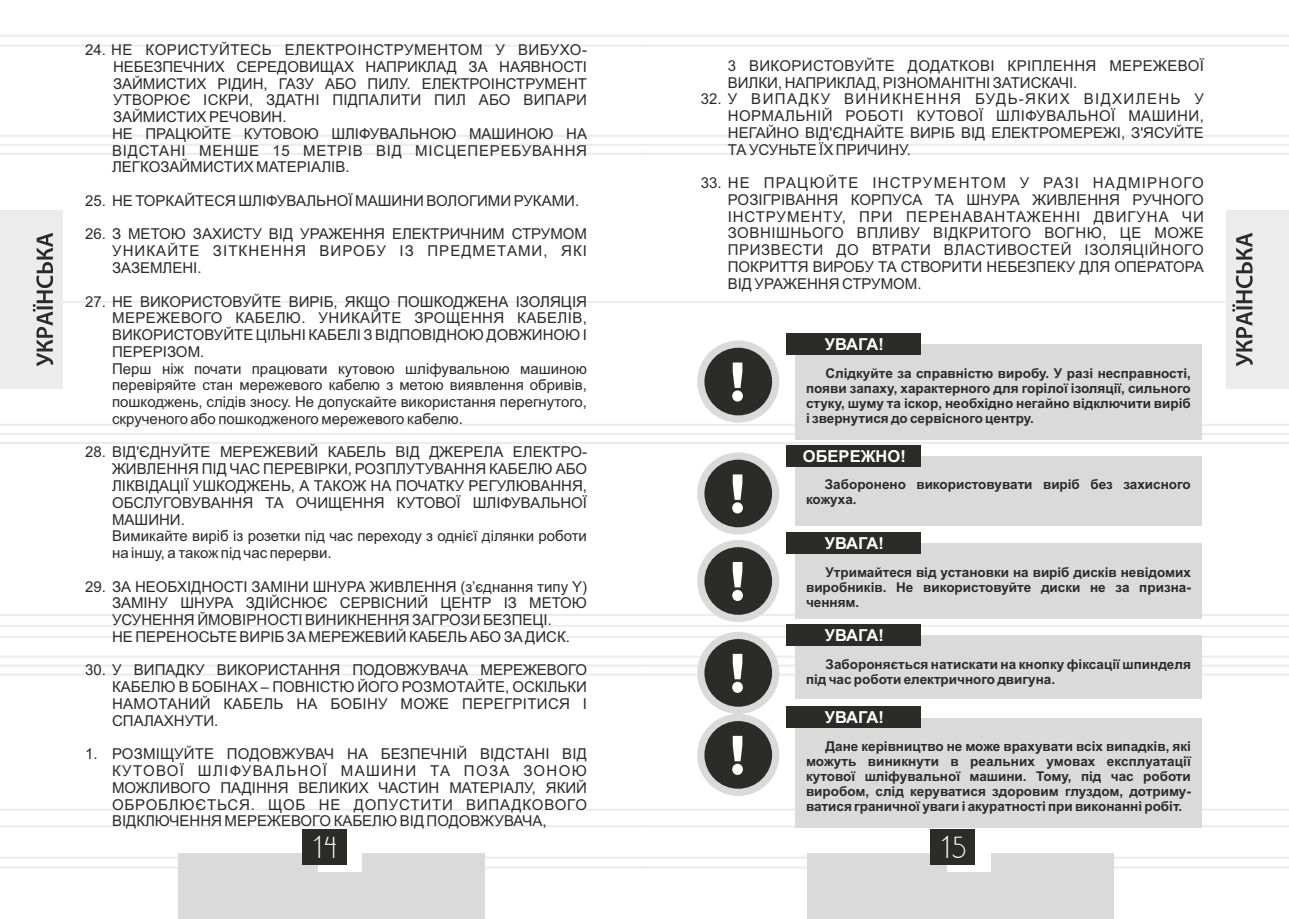
<style>
.page{position:relative;width:1289px;height:919px;background:#fff}
.page>*{position:absolute;margin:0;border:0;box-sizing:border-box;transform-origin:0 0}
.t1{font:26.25px "DS Standart Cyr";color:#fff}
.t2{font:700 16.5px "Arial";color:#fff}
.t3{font:15px/16.8px "Arial";color:#2b2b2a}
.t4{font:700 13.5px/15.1px "Arial";color:#2b2b2a;text-align:justify}
</style>
<div class="page">
<hr style="left:644px;top:135px;width:644px;height:2px;background:#ececec">
<hr style="left:644px;top:153px;width:644px;height:2px;background:#ececec">
<hr style="left:644px;top:424px;width:644px;height:2px;background:#ececec">
<hr style="left:644px;top:442px;width:644px;height:2px;background:#ececec">
<hr style="left:644px;top:614px;width:644px;height:2px;background:#ececec">
<hr style="left:644px;top:635px;width:644px;height:3px;background:#ececec">
<hr style="left:644px;top:856px;width:644px;height:2px;background:#ececec">
<hr style="left:644px;top:866px;width:644px;height:2px;background:#ececec">
<hr style="left:644px;top:35px;width:644px;height:2px;background:#ececec">
<hr style="left:644px;top:45px;width:644px;height:2px;background:#ececec">
<hr style="left:644px;top:808px;width:644px;height:2px;background:#ececec">
<hr style="left:644px;top:825px;width:644px;height:2px;background:#ececec">
<hr style="left:644px;top:301px;width:644px;height:2px;background:#ececec">
<hr style="left:0;top:135px;width:644px;height:2px;background:#ececec">
<hr style="left:0;top:144px;width:1288px;height:2px;background:#ececec">
<hr style="left:0;top:153px;width:644px;height:2px;background:#ececec">
<hr style="left:0;top:424px;width:644px;height:2px;background:#ececec">
<svg style="left:0;top:432px;width:1288px;height:4px"></svg>
<hr style="left:0;top:442px;width:644px;height:2px;background:#ececec">
<hr style="left:0;top:614px;width:644px;height:2px;background:#ececec">
<svg style="left:0;top:624px;width:1288px;height:4px"></svg>
<hr style="left:0;top:635px;width:644px;height:3px;background:#ececec">
<hr style="left:0;top:856px;width:644px;height:2px;background:#ececec">
<hr style="left:0;top:866px;width:644px;height:2px;background:#ececec">
<hr style="left:0;top:35px;width:644px;height:2px;background:#ececec">
<hr style="left:0;top:45px;width:644px;height:2px;background:#ececec">
<hr style="left:0;top:808px;width:644px;height:2px;background:#ececec">
<hr style="left:0;top:825px;width:644px;height:2px;background:#ececec">
<hr style="left:0;top:301px;width:644px;height:2px;background:#ececec">
<div style="left:178px;top:853px;width:307px;height:65px;background:#dadadb"></div>
<div style="left:318px;top:832px;width:44px;height:39px;background:#fff"></div>
<div style="left:301px;top:829px;width:45px;height:36px;background:#2b2b2a"></div>
<div style="left:0;top:210px;width:62px;height:179px;background:#ececec"></div>
<svg style="left:33px;top:233px;width:20px;height:133px"></svg>
<div style="left:807px;top:853px;width:306px;height:65px;background:#dadadb"></div>
<div style="left:946px;top:832px;width:44px;height:39px;background:#fff"></div>
<div style="left:930px;top:829px;width:45px;height:36px;background:#2b2b2a"></div>
<div style="left:1226px;top:210px;width:62px;height:179px;background:#ececec"></div>
<svg style="left:1232px;top:233px;width:20px;height:133px"></svg>
<div style="left:697px;top:340px;width:82px;height:82px;border:14px solid #dadadb;border-radius:50%"></div>
<div style="left:704px;top:348px;width:68px;height:67px;background:#2b2b2a;border-radius:50%"></div>
<svg style="left:732px;top:362px;width:11px;height:39px"></svg>
<div style="left:794px;top:344px;width:407px;height:96px;background:#dadadb"></div>
<div style="left:786px;top:333px;width:134px;height:21px;background:#2b2b2a"></div>
<div style="left:697px;top:452px;width:82px;height:82px;border:14px solid #dadadb;border-radius:50%"></div>
<div style="left:704px;top:459px;width:68px;height:68px;background:#2b2b2a;border-radius:50%"></div>
<svg style="left:732px;top:474px;width:11px;height:39px"></svg>
<div style="left:794px;top:456px;width:407px;height:69px;background:#dadadb"></div>
<div style="left:786px;top:445px;width:134px;height:21px;background:#2b2b2a"></div>
<div style="left:697px;top:540px;width:82px;height:82px;border:14px solid #dadadb;border-radius:50%"></div>
<div style="left:704px;top:547px;width:68px;height:67px;background:#2b2b2a;border-radius:50%"></div>
<svg style="left:732px;top:562px;width:11px;height:39px"></svg>
<div style="left:794px;top:543px;width:407px;height:75px;background:#dadadb"></div>
<div style="left:786px;top:532px;width:134px;height:22px;background:#2b2b2a"></div>
<div style="left:697px;top:631px;width:82px;height:83px;border:14px solid #dadadb;border-radius:50%"></div>
<div style="left:704px;top:639px;width:68px;height:67px;background:#2b2b2a;border-radius:50%"></div>
<svg style="left:0;top:653px;width:1288px;height:39px"></svg>
<div style="left:794px;top:635px;width:407px;height:64px;background:#dadadb"></div>
<div style="left:786px;top:624px;width:134px;height:21px;background:#2b2b2a"></div>
<div style="left:697px;top:713px;width:82px;height:82px;border:14px solid #dadadb;border-radius:50%"></div>
<div style="left:704px;top:721px;width:68px;height:67px;background:#2b2b2a;border-radius:50%"></div>
<svg style="left:732px;top:735px;width:11px;height:39px"></svg>
<div style="left:794px;top:717px;width:407px;height:110px;background:#dadadb"></div>
<div style="left:786px;top:706px;width:134px;height:21px;background:#2b2b2a"></div>
<p class="t3" style="left:112px;top:43px;width:476px;text-indent:-27px">24. НЕ КОРИСТУЙТЕСЬ ЕЛЕКТРОІНСТРУМЕНТОМ У ВИБУХО-НЕБЕЗПЕЧНИХ СЕРЕДОВИЩАХ НАПРИКЛАД ЗА НАЯВНОСТІ ЗАЙМИСТИХ РІДИН, ГАЗУ АБО ПИЛУ. ЕЛЕКТРОІНСТРУМЕНТ УТВОРЮЄ ІСКРИ, ЗДАТНІ ПІДПАЛИТИ ПИЛ АБО ВИПАРИ ЗАЙМИСТИХ РЕЧОВИН.<br>НЕ ПРАЦЮЙТЕ КУТОВОЮ ШЛІФУВАЛЬНОЮ МАШИНОЮ НА ВІДСТАНІ МЕНШЕ 15 МЕТРІВ ВІД МІСЦЕПЕРЕБУВАННЯ ЛЕГКОЗАЙМИСТИХ МАТЕРІАЛІВ.</p>
<p class="t3" style="left:85px;top:194px;width:495px">25. НЕ ТОРКАЙТЕСЯ ШЛІФУВАЛЬНОЇ МАШИНИ ВОЛОГИМИ РУКАМИ.</p>
<p class="t3" style="left:112px;top:227px;width:476px;text-align:justify;text-indent:-27px">26. З МЕТОЮ ЗАХИСТУ ВІД УРАЖЕННЯ ЕЛЕКТРИЧНИМ СТРУМОМ УНИКАЙТЕ ЗІТКНЕННЯ ВИРОБУ ІЗ ПРЕДМЕТАМИ, ЯКІ ЗАЗЕМЛЕНІ.</p>
<p class="t3" style="left:112px;top:294px;width:476px;text-indent:-27px">27. НЕ ВИКОРИСТОВУЙТЕ ВИРІБ, ЯКЩО ПОШКОДЖЕНА ІЗОЛЯЦІЯ МЕРЕЖЕВОГО КАБЕЛЮ. УНИКАЙТЕ ЗРОЩЕННЯ КАБЕЛІВ, ВИКОРИСТОВУЙТЕ ЦІЛЬНІ КАБЕЛІ З ВІДПОВІДНОЮ ДОВЖИНОЮ І ПЕРЕРІЗОМ.<br>Перш ніж почати працювати кутовою шліфувальною машиною перевіряйте стан мережевого кабелю з метою виявлення обривів, пошкоджень, слідів зносу. Не допускайте використання перегнутого, скрученого або пошкодженого мережевого кабелю.</p>
<p class="t3" style="left:112px;top:445px;width:476px;text-indent:-27px">28. ВІД'ЄДНУЙТЕ МЕРЕЖЕВИЙ КАБЕЛЬ ВІД ДЖЕРЕЛА ЕЛЕКТРО-ЖИВЛЕННЯ ПІД ЧАС ПЕРЕВІРКИ, РОЗПЛУТУВАННЯ КАБЕЛЮ АБО ЛІКВІДАЦІЇ УШКОДЖЕНЬ, А ТАКОЖ НА ПОЧАТКУ РЕГУЛЮВАННЯ, ОБСЛУГОВУВАННЯ ТА ОЧИЩЕННЯ КУТОВОЇ ШЛІФУВАЛЬНОЇ МАШИНИ.<br>Вимикайте виріб із розетки під час переходу з однієї ділянки роботи на іншу, а також під час перерви.</p>
<p class="t3" style="left:112px;top:579px;width:476px;text-indent:-27px">29. ЗА НЕОБХІДНОСТІ ЗАМІНИ ШНУРА ЖИВЛЕННЯ (з’єднання типу Y)<br>ЗАМІНУ ШНУРА ЗДІЙСНЮЄ СЕРВІСНИЙ ЦЕНТР ІЗ МЕТОЮ УСУНЕННЯ ЙМОВІРНОСТІ ВИНИКНЕННЯ ЗАГРОЗИ БЕЗПЕЦІ.<br>НЕ ПЕРЕНОСЬТЕ ВИРІБ ЗА МЕРЕЖЕВИЙ КАБЕЛЬ АБО ЗА ДИСК.</p>
<p class="t3" style="left:112px;top:663px;width:476px;text-align:justify;text-indent:-27px">30. У ВИПАДКУ ВИКОРИСТАННЯ ПОДОВЖУВАЧА МЕРЕЖЕВОГО КАБЕЛЮ В БОБІНАХ – ПОВНІСТЮ ЙОГО РОЗМОТАЙТЕ, ОСКІЛЬКИ НАМОТАНИЙ КАБЕЛЬ НА БОБІНУ МОЖЕ ПЕРЕГРІТИСЯ І СПАЛАХНУТИ.</p>
<p class="t3" style="left:112px;top:747px;width:476px;text-align:justify;text-indent:-27px">1. РОЗМІЩУЙТЕ ПОДОВЖУВАЧ НА БЕЗПЕЧНІЙ ВІДСТАНІ ВІД КУТОВОЇ ШЛІФУВАЛЬНОЇ МАШИНИ ТА ПОЗА ЗОНОЮ МОЖЛИВОГО ПАДІННЯ ВЕЛИКИХ ЧАСТИН МАТЕРІАЛУ, ЯКИЙ ОБРОБЛЮЄТЬСЯ. ЩОБ НЕ ДОПУСТИТИ ВИПАДКОВОГО ВІДКЛЮЧЕННЯ МЕРЕЖЕВОГО КАБЕЛЮ ВІД ПОДОВЖУВАЧА,</p>
<p class="t3" style="left:727px;top:58px;width:477px">3 ВИКОРИСТОВУЙТЕ ДОДАТКОВІ КРІПЛЕННЯ МЕРЕЖЕВОЇ<br>ВИЛКИ, НАПРИКЛАД, РІЗНОМАНІТНІ ЗАТИСКАЧІ.</p>
<p class="t3" style="left:727px;top:92px;width:477px;text-align:justify;text-indent:-27px">32. У ВИПАДКУ ВИНИКНЕННЯ БУДЬ-ЯКИХ ВІДХИЛЕНЬ У НОРМАЛЬНІЙ РОБОТІ КУТОВОЇ ШЛІФУВАЛЬНОЇ МАШИНИ, НЕГАЙНО ВІД'ЄДНАЙТЕ ВИРІБ ВІД ЕЛЕКТРОМЕРЕЖІ, З'ЯСУЙТЕ ТА УСУНЬТЕ ЇХ ПРИЧИНУ.</p>
<p class="t3" style="left:727px;top:176px;width:477px;text-align:justify;text-indent:-27px">33. НЕ ПРАЦЮЙТЕ ІНСТРУМЕНТОМ У РАЗІ НАДМІРНОГО РОЗІГРІВАННЯ КОРПУСА ТА ШНУРА ЖИВЛЕННЯ РУЧНОГО ІНСТРУМЕНТУ, ПРИ ПЕРЕНАВАНТАЖЕННІ ДВИГУНА ЧИ ЗОВНІШНЬОГО ВПЛИВУ ВІДКРИТОГО ВОГНЮ, ЦЕ МОЖЕ ПРИЗВЕСТИ ДО ВТРАТИ ВЛАСТИВОСТЕЙ ІЗОЛЯЦІЙНОГО ПОКРИТТЯ ВИРОБУ ТА СТВОРИТИ НЕБЕЗПЕКУ ДЛЯ ОПЕРАТОРА ВІД УРАЖЕННЯ СТРУМОМ.</p>
<p class="t2" style="left:824px;top:337px;width:60px">УВАГА!</p>
<p class="t4" style="left:806px;top:366px;width:386px;text-indent:20px">Слідкуйте за справністю виробу. У разі несправності, появи запаху, характерного для горілої ізоляції, сильного стуку, шуму та іскор, необхідно негайно відключити виріб і звернутися до сервісного центру.</p>
<p class="t2" style="left:803px;top:449px;width:104px">ОБЕРЕЖНО!</p>
<p class="t4" style="left:806px;top:478px;width:386px;text-indent:19px">Заборонено використовувати виріб без захисного кожуха.</p>
<p class="t2" style="left:824px;top:537px;width:60px">УВАГА!</p>
<p class="t4" style="left:806px;top:566px;width:386px;text-indent:20px">Утримайтеся від установки на виріб дисків невідомих виробників. Не використовуйте диски не за призна&shy;ченням.</p>
<p class="t2" style="left:824px;top:629px;width:60px">УВАГА!</p>
<p class="t4" style="left:806px;top:658px;width:386px;text-indent:20px">Забороняється натискати на кнопку фіксації шпинделя під час роботи електричного двигуна.</p>
<p class="t2" style="left:824px;top:711px;width:60px">УВАГА!</p>
<p class="t4" style="left:806px;top:740px;width:386px;text-indent:20px">Дане керівництво не може врахувати всіх випадків, які можуть виникнути в реальних умовах експлуатації кутової шліфувальної машини. Тому, під час роботи виробом, слід керуватися здоровим глуздом, дотриму&shy;ватися граничної уваги і акуратності при виконанні робіт.</p>
<h1 class="t1" style="left:313px;top:836px;width:25px">14</h1>
<h1 class="t1" style="left:941px;top:836px;width:26px">15</h1>
</div>
